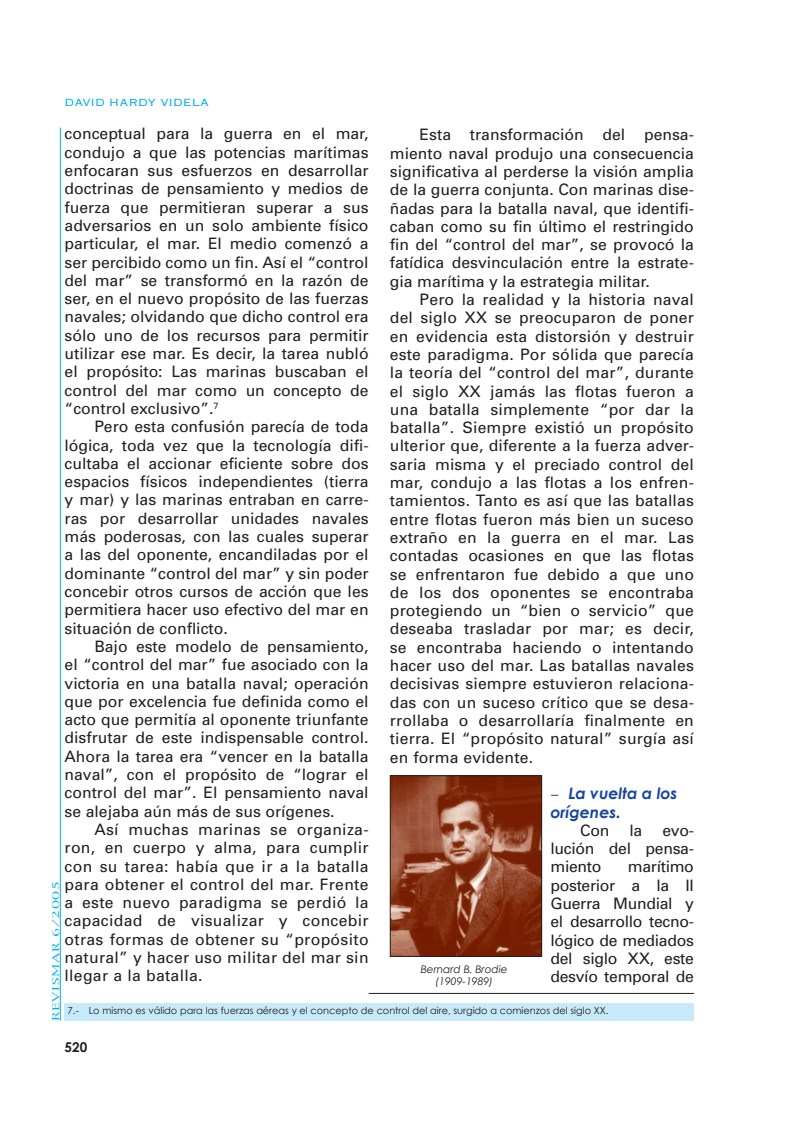
<style>
.page{position:relative;width:807px;height:1127px;background:#fff}
.page>*{position:absolute;margin:0;border:0;box-sizing:border-box;transform-origin:0 0}
.t1{font:15.75px/18.3px "Univers";color:#231f20;text-align:justify}
.t2{font:italic 700 15.75px/18.3px "Century Gothic";color:#18469d}
.t3{font:300 13.5px "Copperplate";color:#00aeef}
.t4{font:700 13.5px "Century Gothic";color:#231f20}
.t5{font:italic 10.5px/12px "Century Gothic";color:#231f20;text-align:center}
.t6{font:9.75px "Century Gothic";color:#231f20}
.t7{font:9px "New York";letter-spacing:.05em;color:#00aeef;scale:1.5 1}
</style>
<div class="page">
<hr style="left:60px;top:128px;width:1px;height:892px;background:#00aeef">
<img style="left:392px;top:777px;width:148px;height:178px">
<div style="left:390px;top:775px;width:152px;height:182px;border:1px solid #231f20"></div>
<div style="left:65px;top:1003px;width:629px;height:17px;background:#c6eafa"></div>
<hr style="left:369px;top:993px;width:325px;height:1px;background:#231f20">
<p class="t3" style="left:65px;top:93px;width:146px">DAVID HARDY VIDELA</p>
<p class="t1" style="left:65px;top:125px;width:306px">conceptual para la guerra en el mar, condujo a que las potencias marítimas enfocaran sus esfuerzos en desarrollar doctrinas de pensamiento y medios de fuerza que permitieran superar a sus adversarios en un solo ambiente físico particular, el mar. El medio comenzó a ser percibido como un fin. Así el “control del mar” se transformó en la razón de ser, en el nuevo propósito de las fuerzas navales; olvidando que dicho control era sólo uno de los recursos para permitir utilizar ese mar. Es decir, la tarea nubló el propósito: Las marinas buscaban el control del mar como un concepto de “control exclusivo”.<sup>7</sup></p>
<p class="t1" style="left:65px;top:418px;width:306px;text-indent:30px">Pero esta confusión parecía de toda lógica, toda vez que la tecnología difi&shy;cultaba el accionar eficiente sobre dos espacios físicos independientes (tierra y mar) y las marinas entraban en carre&shy;ras por desarrollar unidades navales más poderosas, con las cuales superar a las del oponente, encandiladas por el dominante “control del mar” y sin poder concebir otros cursos de acción que les permitiera hacer uso efectivo del mar en situación de conflicto.</p>
<p class="t1" style="left:65px;top:637px;width:306px;text-indent:30px">Bajo este modelo de pensamiento, el “control del mar” fue asociado con la victoria en una batalla naval; operación que por excelencia fue definida como el acto que permitía al oponente triunfante disfrutar de este indispensable control.<br>Ahora la tarea era “vencer en la batalla naval”, con el propósito de “lograr el control del mar”. El pensamiento naval se alejaba aún más de sus orígenes.</p>
<p class="t1" style="left:65px;top:820px;width:306px;text-indent:30px">Así muchas marinas se organiza&shy;ron, en cuerpo y alma, para cumplir con su tarea: había que ir a la batalla para obtener el control del mar. Frente a este nuevo paradigma se perdió la capacidad de visualizar y concebir otras formas de obtener su “propósito natural” y hacer uso militar del mar sin llegar a la batalla.</p>
<p class="t1" style="left:390px;top:126px;width:306px;text-indent:30px">Esta transformación del pensa&shy;miento naval produjo una consecuencia significativa al perderse la visión amplia de la guerra conjunta. Con marinas dise&shy;ñadas para la batalla naval, que identifi&shy;caban como su fin último el restringido fin del “control del mar”, se provocó la fatídica desvinculación entre la estrate&shy;gia marítima y la estrategia militar.</p>
<p class="t1" style="left:390px;top:290px;width:306px;text-indent:30px">Pero la realidad y la historia naval del siglo XX se preocuparon de poner en evidencia esta distorsión y destruir este paradigma. Por sólida que parecía la teoría del “control del mar”, durante el siglo XX jamás las flotas fueron a una batalla simplemente “por dar la batalla”. Siempre existió un propósito ulterior que, diferente a la fuerza adver&shy;saria misma y el preciado control del mar, condujo a las flotas a los enfren&shy;tamientos. Tanto es así que las batallas entre flotas fueron más bien un suceso extraño en la guerra en el mar. Las contadas ocasiones en que las flotas se enfrentaron fue debido a que uno de los dos oponentes se encontraba protegiendo un “bien o servicio” que deseaba trasladar por mar; es decir, se encontraba haciendo o intentando hacer uso del mar. Las batallas navales decisivas siempre estuvieron relaciona&shy;das con un suceso crítico que se desa&shy;rrollaba o desarrollaría finalmente en tierra. El “propósito natural” surgía así en forma evidente.</p>
<p class="t2" style="left:550px;top:784px;width:128px">− La vuelta a los orígenes.</p>
<p class="t1" style="left:580px;top:821px;width:31px">Con</p>
<p class="t1" style="left:630px;top:821px;width:14px">la</p>
<p class="t1" style="left:550px;top:821px;width:145px;text-indent:112px">evo&shy;lución del pensa&shy;miento</p>
<p class="t1" style="left:550px;top:858px;width:145px;text-indent:77px">marítimo posterior a la II Guerra Mundial y el desarrollo tecno&shy;lógico de mediados del siglo XX, este desvío temporal de</p>
<p class="t7" style="left:50px;top:1021px;width:95px;rotate:-90deg">REVISMAR 6/2005</p>
<p class="t5" style="left:421px;top:963px;width:88px">Bernard B. Brodie (1909-1989)</p>
<p class="t6" style="left:68px;top:1004px;width:542px">7.- Lo mismo es válido para las fuerzas aéreas y el concepto de control del aire, surgido a comienzos del siglo XX.</p>
<p class="t4" style="left:65px;top:1038px;width:24px">520</p>
</div>
